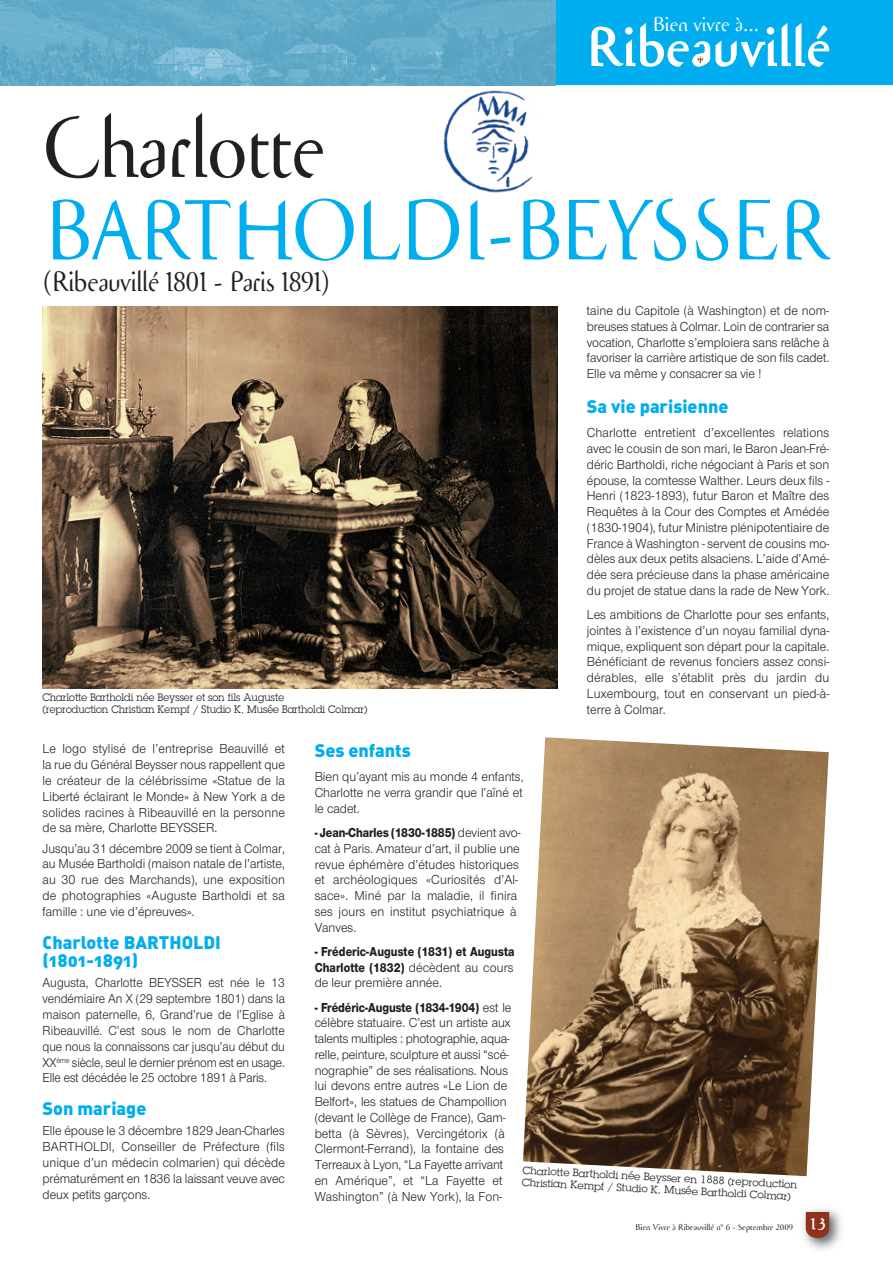
<style>
.page{position:relative;width:893px;height:1263px;background:#fff}
.page>*{position:absolute;margin:0;border:0;box-sizing:border-box;transform-origin:0 0}
.t1{font:90px "Evolute";letter-spacing:-.04em;color:#00aeef;scale:.92 1}
.t2{font:90px "Evolute";letter-spacing:-.01em;color:#231f20;scale:.92 1}
.t3{font:30px "Evolute";letter-spacing:-.01em;color:#231f20;scale:.92 1}
.t4{font:21.45px "Evolute";color:#fff}
.t5{font:18px/18.1px "DIN Black Alternate";color:#00aeef}
.t6{font:13.5px/15.8px "Nimbus Sans Novus T";color:#231f20;text-align:justify;scale:.95 1}
.t7{font:13.5px/15.9px "Nimbus Sans Novus T";color:#231f20;text-align:justify;scale:.92 1}
.t8{font:13.5px/15.9px "Nimbus Sans Novus T";color:#231f20;text-align:justify;scale:.93 1}
.t9{font:800 13.5px/15.8px "Nimbus Sans Novus T";letter-spacing:.005em;color:#231f20;text-align:justify;scale:.85 1}
.t10{font:10.5px/12px "Lubalin Graph";color:#231f20;scale:.95 1}
.t11{font:10.5px "Lubalin Graph";color:#231f20}
.t12{font:9px "Evolute";color:#231f20}
.s1{font-weight:800}
.s2{font-weight:400}
.s3{font-weight:700;font-size:16.5px;color:#fff}
</style>
<div class="page">
<img style="left:803px;top:1209px;width:39px;height:41px">
<svg style="left:806px;top:1212px;width:23px;height:26px"></svg>
<div style="left:556px;top:0;width:337px;height:85px;background:#00aeef"></div>
<img style="left:1px;top:0;width:555px;height:85px">
<svg style="left:591px;top:23px;width:238px;height:44px"></svg>
<hr style="left:0;top:0;width:1px;height:85px;background:#808285">
<img style="left:440px;top:89px;width:112px;height:107px;border-radius:50%">
<img style="left:43px;top:306px;width:514px;height:383px">
<img style="left:523px;top:737px;width:306px;height:439px">
<h3 class="t4" style="left:652px;top:11px;width:108px">Bien vivre à...</h3>
<h1 class="t2" style="left:43px;top:93px;width:308px">Charlotte</h1>
<h1 class="t1" style="left:43px;top:176px;width:857px">BARTHOLDI-BEYSSER</h1>
<h2 class="t3" style="left:43px;top:263px;width:314px">(Ribeauvillé 1801 - Paris 1891)</h2>
<p class="t10" style="left:43px;top:691px;width:344px">Charlotte Bartholdi née Beysser et son fils Auguste<br>(reproduction Christian Kempf / Studio K, Musée Bartholdi Colmar)</p>
<p class="t6" style="left:587px;top:303px;width:257px">taine du Capitole (à Washington) et de nom&shy;breuses statues à Colmar. Loin de contrarier sa vocation, Charlotte s’emploiera sans relâche à favoriser la carrière artistique de son fils cadet.<br>Elle va même y consacrer sa vie !</p>
<h3 class="t5" style="left:587px;top:398px;width:143px">Sa vie parisienne</h3>
<p class="t6" style="left:587px;top:425px;width:257px">Charlotte entretient d’excellentes relations avec le cousin de son mari, le Baron Jean-Fré&shy;déric Bartholdi, riche négociant à Paris et son épouse, la comtesse Walther. Leurs deux fils - Henri (1823-1893), futur Baron et Maître des Requêtes à la Cour des Comptes et Amédée (1830-1904), futur Ministre plénipotentiaire de France à Washington - servent de cousins mo&shy;dèles aux deux petits alsaciens. L’aide d’Amé&shy;dée sera précieuse dans la phase américaine du projet de statue dans la rade de New York.</p>
<p class="t6" style="left:587px;top:607px;width:257px">Les ambitions de Charlotte pour ses enfants, jointes à l’existence d’un noyau familial dyna&shy;mique, expliquent son départ pour la capitale.<br>Bénéficiant de revenus fonciers assez consi&shy;dérables, elle s’établit près du jardin du Luxembourg, tout en conservant un pied-à&shy;terre à Colmar.</p>
<p class="t6" style="left:43px;top:740px;width:257px">Le logo stylisé de l’entreprise Beauvillé et la rue du Général Beysser nous rappellent que le créateur de la célébrissime «Statue de la Liberté éclairant le Monde» à New York a de solides racines à Ribeauvillé en la personne de sa mère, Charlotte BEYSSER.</p>
<p class="t8" style="left:43px;top:840px;width:262px">Jusqu’au 31 décembre 2009 se tient à Colmar, au Musée Bartholdi (maison natale de l’artiste, au 30 rue des Marchands), une exposition de photographies «Auguste Bartholdi et sa famille : une vie d’épreuves».</p>
<h3 class="t5" style="left:43px;top:934px;width:180px">Charlotte BARTHOLDI (1801-1891)</h3>
<p class="t7" style="left:43px;top:975px;width:265px">Augusta, Charlotte BEYSSER est née le 13 vendémiaire An X (29 septembre 1801) dans la maison paternelle, 6, Grand’rue de l’Eglise à Ribeauvillé. C’est sous le nom de Charlotte que nous la connaissons car jusqu’au début du XX<sup>ème</sup> siècle, seul le dernier prénom est en usage.<br>Elle est décédée le 25 octobre 1891 à Paris.</p>
<h3 class="t5" style="left:43px;top:1100px;width:105px">Son mariage</h3>
<p class="t6" style="left:43px;top:1123px;width:257px">Elle épouse le 3 décembre 1829 Jean-Charles BARTHOLDI, Conseiller de Préfecture (fils unique d’un médecin colmarien) qui décède prématurément en 1836 la laissant veuve avec deux petits garçons.</p>
<h3 class="t5" style="left:315px;top:742px;width:98px">Ses enfants</h3>
<p class="t6" style="left:315px;top:769px;width:221px">Bien qu’ayant mis au monde 4 enfants, Charlotte ne verra grandir que l’aîné et le cadet.</p>
<p class="t6" style="left:315px;top:824px;width:218px;text-align:left"><span class="s1">- Jean-Charles (1830-1885)</span> devient avo&shy;cat à Paris. Amateur d’art, il publie une revue éphémère d’études historiques et archéologiques «Curiosités d’Al&shy;sace». Miné par la maladie, il finira ses jours en institut psychiatrique à Vanves.</p>
<p class="t9" style="left:315px;top:943px;width:236px">- Fréderic-Auguste (1831) et Augusta Charlotte (1832) <span class="s2">décèdent au cours de leur première année.</span></p>
<p class="t6" style="left:315px;top:999px;width:209px;text-align:left"><span class="s1">- Frédéric-Auguste (1834-1904)</span> est le célèbre statuaire. C’est un artiste aux talents multiples : photographie, aqua&shy;relle, peinture, sculpture et aussi “scé&shy;nographie” de ses réalisations. Nous lui devons entre autres «Le Lion de Belfort», les statues de Champollion (devant le Collège de France), Gam&shy;betta (à Sèvres), Vercingétorix (à Clermont-Ferrand), la fontaine des Terreaux à Lyon, “La Fayette arrivant en Amérique”, et “La Fayette et Washington” (à New York), la Fon-</p>
<p class="t11" style="left:523px;top:1164px;width:277px;rotate:3deg">Charlotte Bartholdi née Beysser en 1888 (reproduction</p>
<p class="t11" style="left:522px;top:1176px;width:271px;rotate:3deg">Christian Kempf / Studio K, Musée Bartholdi Colmar)</p>
<p class="t12" style="left:635px;top:1222px;width:192px">Bien Vivre à Ribeauvillé n° 6 - Septembre 2009 <span class="s3">13</span></p>
</div>
